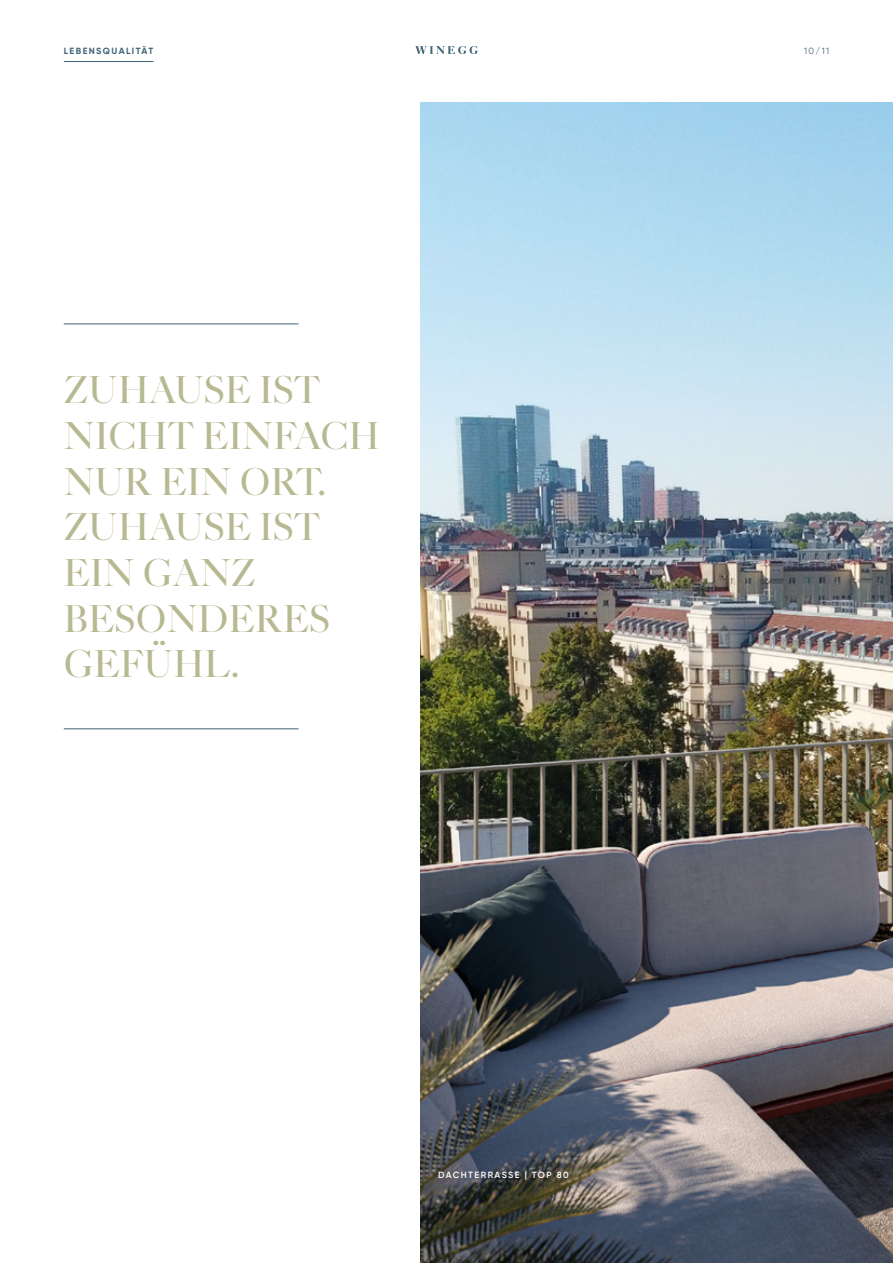
<style>
.page{position:relative;width:893px;height:1263px;background:#fff}
.page>*{position:absolute;margin:0;border:0;box-sizing:border-box;transform-origin:0 0}
.t1{font:37.35px/45.6px "Quase Display";letter-spacing:.005em;color:#b8b992}
.t2{font:600 9px "Gilroy";letter-spacing:.155em;color:#fff}
.t3{font:700 9px "Gilroy";letter-spacing:.16em;color:#416576}
.t4{font:9px "Gilroy";color:#416576}
</style>
<div class="page">
<img style="left:421px;top:102px;width:472px;height:1161px">
<hr style="left:64px;top:61px;width:89px;height:1px;background:#416576">
<svg style="left:415px;top:46px;width:63px;height:8px"></svg>
<hr style="left:64px;top:323px;width:234px;height:1px;background:#416576">
<hr style="left:64px;top:728px;width:234px;height:1px;background:#416576">
<p class="t3" style="left:64px;top:45px;width:91px">LEBENSQUALITÄT</p>
<p class="t4" style="left:804px;top:45px;width:27px">10/11</p>
<p class="t1" style="left:64px;top:367px;width:317px">ZUHAUSE IST<br>NICHT EINFACH<br>NUR EIN ORT.<br>ZUHAUSE IST<br>EIN GANZ<br>BESONDERES<br>GEFÜHL.</p>
<p class="t2" style="left:438px;top:1169px;width:132px">DACHTERRASSE | TOP 80</p>
</div>
